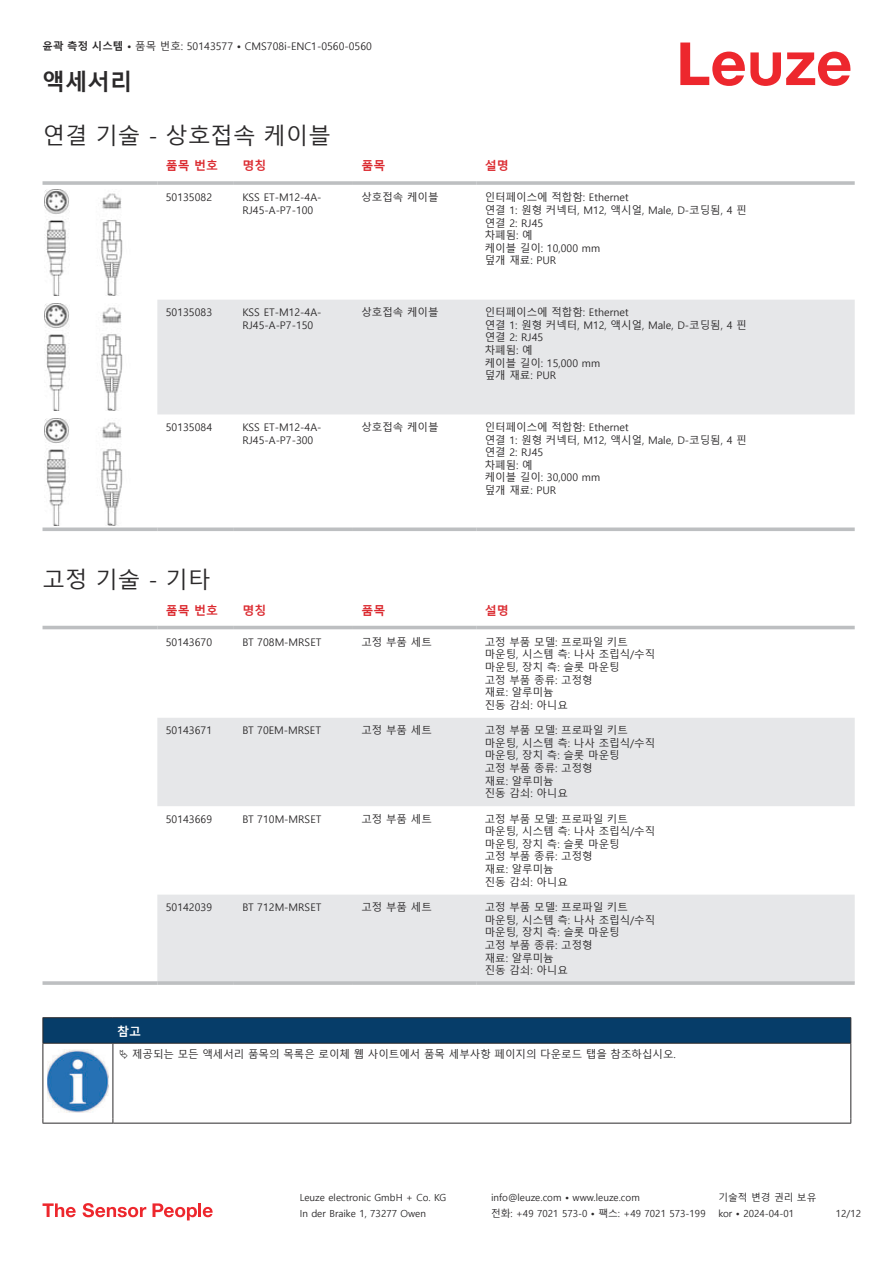
<style>
.page{position:relative;width:893px;height:1263px;background:#fff}
.page>*{position:absolute;margin:0;border:0;box-sizing:border-box;transform-origin:0 0}
.t1{font:22.5px "Malgun Gothic";color:#2b292a}
.t2{font:700 22.5px "Malgun Gothic";color:#2b292a}
.t3{font:700 12px "Malgun Gothic";color:#db2a30}
.t4{font:700 12px "Malgun Gothic";color:#fff}
.t5{font:10.5px/12.6px "Malgun Gothic";color:#2b292a}
.t6{font:9.75px "Malgun Gothic";color:#2b292a}
.s1{font-weight:700}
</style>
<div class="page">
<svg style="left:680px;top:43px;width:170px;height:43px"></svg>
<div style="left:157px;top:300px;width:698px;height:114px;background:#e6e7e9"></div>
<hr style="left:43px;top:181px;width:114px;height:4px;background:#bdbfc1">
<hr style="left:157px;top:181px;width:77px;height:4px;background:#c8cacb">
<hr style="left:234px;top:181px;width:119px;height:4px;background:#c3c5c6">
<hr style="left:353px;top:181px;width:123px;height:4px;background:#bdbfc1">
<hr style="left:476px;top:181px;width:379px;height:4px;background:#c8cacb">
<svg style="left:43px;top:527px;width:114px;height:4px"></svg>
<svg style="left:157px;top:527px;width:77px;height:4px"></svg>
<svg style="left:234px;top:527px;width:119px;height:4px"></svg>
<svg style="left:353px;top:527px;width:123px;height:4px"></svg>
<svg style="left:476px;top:527px;width:379px;height:4px;background:#c5c7c8"></svg>
<img style="left:45px;top:189px;width:78px;height:106px">
<img style="left:45px;top:304px;width:78px;height:106px">
<img style="left:45px;top:419px;width:78px;height:106px">
<div style="left:43px;top:625px;width:812px;height:5px;background:#eeefef"></div>
<svg style="left:157px;top:718px;width:698px;height:263px;fill:#e6e7e9"></svg>
<hr style="left:43px;top:626px;width:114px;height:3px;background:#bdbfc1">
<hr style="left:157px;top:626px;width:77px;height:3px;background:#bdbfc1">
<hr style="left:234px;top:626px;width:119px;height:3px;background:#bdbfc1">
<hr style="left:353px;top:626px;width:123px;height:3px;background:#bdbfc1">
<hr style="left:476px;top:626px;width:379px;height:3px;background:#bdbfc1">
<svg style="left:43px;top:981px;width:114px;height:4px"></svg>
<hr style="left:157px;top:981px;width:77px;height:4px;background:#c6c8c9">
<hr style="left:234px;top:981px;width:119px;height:4px;background:#bdbfc1">
<hr style="left:353px;top:981px;width:123px;height:4px;background:#bdbfc1">
<hr style="left:476px;top:981px;width:379px;height:4px;background:#c6c8c9">
<svg style="left:44px;top:1044px;width:806px;height:79px"></svg>
<hr style="left:43px;top:1017px;width:70px;height:1px;background:#2b292a">
<hr style="left:43px;top:1043px;width:70px;height:1px;background:#2b292a">
<hr style="left:113px;top:1017px;width:738px;height:1px;background:#2b292a">
<svg style="left:43px;top:1018px;width:808px;height:25px;background:#063c67"></svg>
<hr style="left:113px;top:1043px;width:738px;height:1px;background:#2b292a">
<hr style="left:43px;top:1043px;width:1px;height:75px;background:#2b292a">
<hr style="left:113px;top:1043px;width:1px;height:75px;background:#2b292a">
<hr style="left:850px;top:1043px;width:1px;height:75px;background:#2b292a">
<hr style="left:43px;top:1123px;width:70px;height:1px;background:#2b292a">
<hr style="left:113px;top:1123px;width:738px;height:1px;background:#2b292a">
<img style="left:47px;top:1049px;width:61px;height:63px">
<div style="left:115px;top:1044px;width:734px;height:20px;background:#fff"></div>
<svg style="left:43px;top:1203px;width:33px;height:14px"></svg>
<svg style="left:83px;top:1203px;width:63px;height:14px"></svg>
<svg style="left:153px;top:1203px;width:44px;height:17px"></svg>
<hr style="left:198px;top:1203px;width:3px;height:14px;background:#ed272d">
<svg style="left:203px;top:1207px;width:10px;height:10px"></svg>
<p class="t5" style="left:43px;top:40px;width:331px"><span class="s1">윤곽 측정 시스템 •</span> 품목 번호: 50143577 <span class="s1">•</span> CMS708i-ENC1-0560-0560</p>
<h1 class="t2" style="left:43px;top:69px;width:91px">액세서리</h1>
<h1 class="t1" style="left:43px;top:123px;width:290px">연결 기술 - 상호접속 케이블</h1>
<p class="t3" style="left:166px;top:159px;width:54px">품목 번호</p>
<p class="t3" style="left:242px;top:159px;width:25px">명칭</p>
<p class="t3" style="left:361px;top:159px;width:25px">품목</p>
<p class="t3" style="left:485px;top:159px;width:25px">설명</p>
<p class="t5" style="left:166px;top:191px;width:48px">50135082</p>
<p class="t5" style="left:242px;top:191px;width:81px">KSS ET-M12-4A-<br>RJ45-A-P7-100</p>
<p class="t5" style="left:361px;top:191px;width:79px">상호접속 케이블</p>
<p class="t5" style="left:485px;top:191px;width:263px">인터페이스에 적합함: Ethernet<br>연결 1: 원형 커넥터, M12, 액시얼, Male, D-코딩됨, 4 핀 연결 2: RJ45<br>차폐됨: 예<br>케이블 길이: 10,000 mm<br>덮개 재료: PUR</p>
<p class="t5" style="left:166px;top:306px;width:48px">50135083</p>
<p class="t5" style="left:242px;top:306px;width:81px">KSS ET-M12-4A-<br>RJ45-A-P7-150</p>
<p class="t5" style="left:361px;top:306px;width:79px">상호접속 케이블</p>
<p class="t5" style="left:485px;top:306px;width:263px">인터페이스에 적합함: Ethernet<br>연결 1: 원형 커넥터, M12, 액시얼, Male, D-코딩됨, 4 핀 연결 2: RJ45<br>차폐됨: 예<br>케이블 길이: 15,000 mm<br>덮개 재료: PUR</p>
<p class="t5" style="left:166px;top:421px;width:48px">50135084</p>
<p class="t5" style="left:242px;top:421px;width:81px">KSS ET-M12-4A-<br>RJ45-A-P7-300</p>
<p class="t5" style="left:361px;top:421px;width:79px">상호접속 케이블</p>
<p class="t5" style="left:485px;top:421px;width:263px">인터페이스에 적합함: Ethernet<br>연결 1: 원형 커넥터, M12, 액시얼, Male, D-코딩됨, 4 핀 연결 2: RJ45<br>차폐됨: 예<br>케이블 길이: 30,000 mm<br>덮개 재료: PUR</p>
<h1 class="t1" style="left:43px;top:567px;width:169px">고정 기술 - 기타</h1>
<p class="t3" style="left:166px;top:603px;width:54px">품목 번호</p>
<p class="t3" style="left:242px;top:603px;width:25px">명칭</p>
<p class="t3" style="left:361px;top:603px;width:25px">품목</p>
<p class="t3" style="left:485px;top:603px;width:25px">설명</p>
<p class="t5" style="left:166px;top:636px;width:48px">50143670</p>
<p class="t5" style="left:242px;top:636px;width:80px">BT 708M-MRSET</p>
<p class="t5" style="left:361px;top:636px;width:72px">고정 부품 세트</p>
<p class="t5" style="left:485px;top:636px;width:172px">고정 부품 모델: 프로파일 키트 마운팅, 시스템 측: 나사 조립식/수직 마운팅, 장치 측: 슬롯 마운팅<br>고정 부품 종류: 고정형<br>재료: 알루미늄<br>진동 감쇠: 아니요</p>
<p class="t5" style="left:166px;top:724px;width:48px">50143671</p>
<p class="t5" style="left:242px;top:724px;width:80px">BT 70EM-MRSET</p>
<p class="t5" style="left:361px;top:724px;width:72px">고정 부품 세트</p>
<p class="t5" style="left:485px;top:724px;width:172px">고정 부품 모델: 프로파일 키트 마운팅, 시스템 측: 나사 조립식/수직 마운팅, 장치 측: 슬롯 마운팅<br>고정 부품 종류: 고정형<br>재료: 알루미늄<br>진동 감쇠: 아니요</p>
<p class="t5" style="left:166px;top:813px;width:48px">50143669</p>
<p class="t5" style="left:242px;top:813px;width:80px">BT 710M-MRSET</p>
<p class="t5" style="left:361px;top:813px;width:72px">고정 부품 세트</p>
<p class="t5" style="left:485px;top:813px;width:172px">고정 부품 모델: 프로파일 키트 마운팅, 시스템 측: 나사 조립식/수직 마운팅, 장치 측: 슬롯 마운팅<br>고정 부품 종류: 고정형<br>재료: 알루미늄<br>진동 감쇠: 아니요</p>
<p class="t5" style="left:166px;top:901px;width:48px">50142039</p>
<p class="t5" style="left:242px;top:901px;width:80px">BT 712M-MRSET</p>
<p class="t5" style="left:361px;top:901px;width:72px">고정 부품 세트</p>
<p class="t5" style="left:485px;top:901px;width:172px">고정 부품 모델: 프로파일 키트 마운팅, 시스템 측: 나사 조립식/수직 마운팅, 장치 측: 슬롯 마운팅<br>고정 부품 종류: 고정형<br>재료: 알루미늄<br>진동 감쇠: 아니요</p>
<p class="t4" style="left:117px;top:1024px;width:25px">참고</p>
<p class="t5" style="left:132px;top:1048px;width:545px">제공되는 모든 액세서리 품목의 목록은 로이체 웹 사이트에서 품목 세부사항 페이지의 다운로드 탭을 참조하십시오.</p>
<p class="t6" style="left:300px;top:1192px;width:148px">Leuze electronic GmbH + Co. KG</p>
<p class="t6" style="left:491px;top:1192px;width:150px">info@leuze.com • www.leuze.com</p>
<p class="t6" style="left:718px;top:1192px;width:100px">기술적 변경 권리 보유</p>
<p class="t6" style="left:300px;top:1208px;width:128px">In der Braike 1, 73277 Owen</p>
<p class="t6" style="left:491px;top:1208px;width:216px">전화: +49 7021 573-0 • 팩스: +49 7021 573-199</p>
<p class="t6" style="left:718px;top:1208px;width:77px">kor • 2024-04-01</p>
<p class="t6" style="left:836px;top:1208px;width:27px">12/12</p>
</div>
